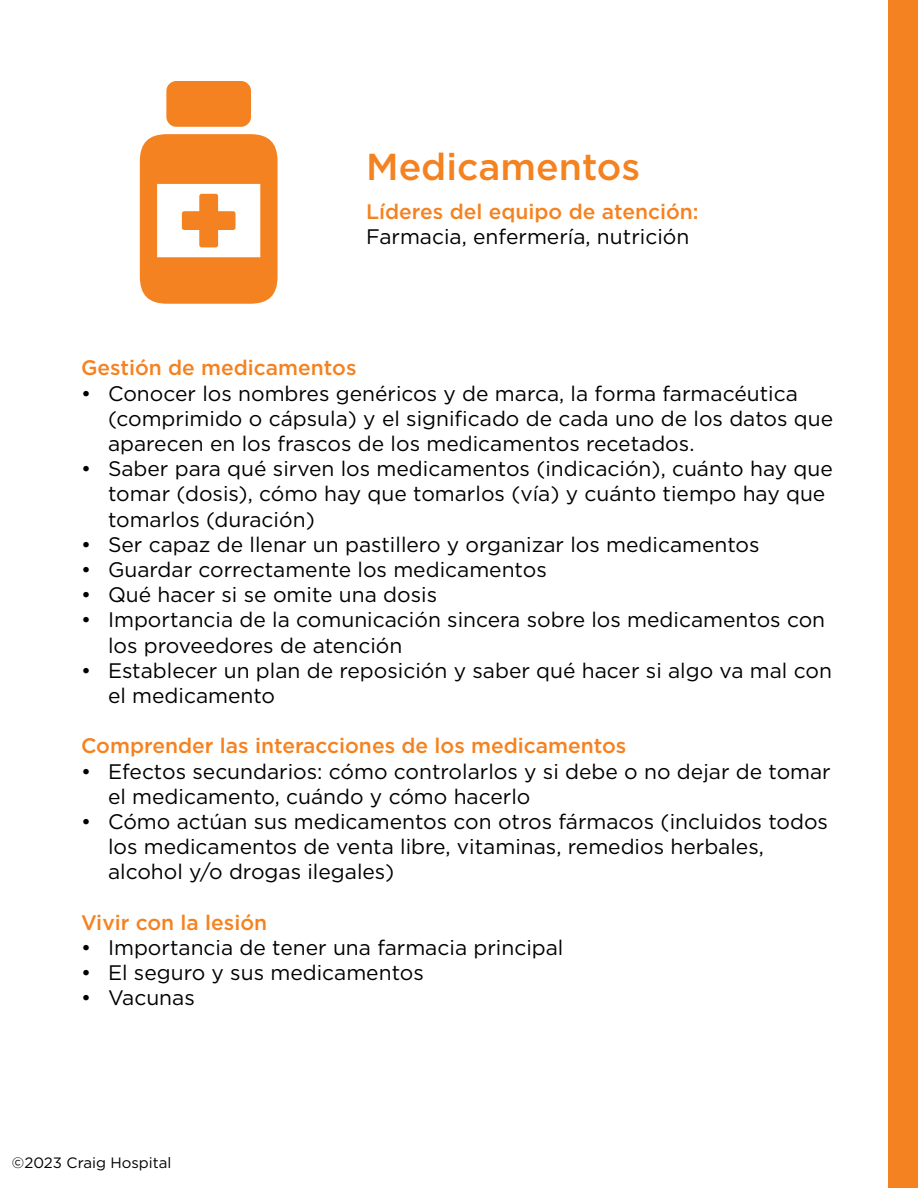
<style>
.page{position:relative;width:918px;height:1188px;background:#fff}
.page>*{position:absolute;margin:0;border:0;box-sizing:border-box;transform-origin:0 0}
.t1{font:500 37.5px "Gotham";color:#f58220}
.t2{font:21px/25.2px "Gotham";color:#000}
.t3{font:500 21px "Gotham";color:#f58220}
.t4{font:15px "Gotham";color:#000}
</style>
<div class="page">
<div style="left:889px;top:0;width:29px;height:1188px;background:#f58220"></div>
<svg style="left:140px;top:134px;width:138px;height:170px"></svg>
<div style="left:166px;top:81px;width:85px;height:46px;background:#f58220;border-radius:10px"></div>
<h1 class="t1" style="left:366px;top:142px;width:276px">Medicamentos</h1>
<p class="t3" style="left:366px;top:197px;width:334px">Líderes del equipo de atención:</p>
<p class="t2" style="left:366px;top:223px;width:325px">Farmacia, enfermería, nutrición</p>
<p class="t3" style="left:81px;top:354px;width:277px">Gestión de medicamentos</p>
<p class="t2" style="left:108px;top:380px;width:727px;text-indent:-27px">• Conocer los nombres genéricos y de marca, la forma farmacéutica (comprimido o cápsula) y el significado de cada uno de los datos que aparecen en los frascos de los medicamentos recetados.</p>
<p class="t2" style="left:108px;top:456px;width:726px;text-indent:-27px">• Saber para qué sirven los medicamentos (indicación), cuánto hay que tomar (dosis), cómo hay que tomarlos (vía) y cuánto tiempo hay que tomarlos (duración)</p>
<p class="t2" style="left:81px;top:531px;width:680px">• Ser capaz de llenar un pastillero y organizar los medicamentos</p>
<p class="t2" style="left:81px;top:556px;width:467px">• Guardar correctamente los medicamentos</p>
<p class="t2" style="left:81px;top:582px;width:358px">• Qué hacer si se omite una dosis</p>
<p class="t2" style="left:108px;top:607px;width:719px;text-indent:-27px">• Importancia de la comunicación sincera sobre los medicamentos con los proveedores de atención</p>
<p class="t2" style="left:108px;top:657px;width:725px;text-indent:-27px">• Establecer un plan de reposición y saber qué hacer si algo va mal con el medicamento</p>
<p class="t3" style="left:81px;top:732px;width:547px">Comprender las interacciones de los medicamentos</p>
<p class="t2" style="left:108px;top:758px;width:724px;text-indent:-27px">• Efectos secundarios: cómo controlarlos y si debe o no dejar de tomar el medicamento, cuándo y cómo hacerlo</p>
<p class="t2" style="left:108px;top:808px;width:722px;text-indent:-27px">• Cómo actúan sus medicamentos con otros fármacos (incluidos todos los medicamentos de venta libre, vitaminas, remedios herbales, alcohol y/o drogas ilegales)</p>
<p class="t3" style="left:81px;top:909px;width:188px">Vivir con la lesión</p>
<p class="t2" style="left:81px;top:934px;width:484px">• Importancia de tener una farmacia principal</p>
<p class="t2" style="left:81px;top:960px;width:344px">• El seguro y sus medicamentos</p>
<p class="t2" style="left:81px;top:985px;width:115px">• Vacunas</p>
<p class="t4" style="left:12px;top:1154px;width:161px">©2023 Craig Hospital</p>
</div>
